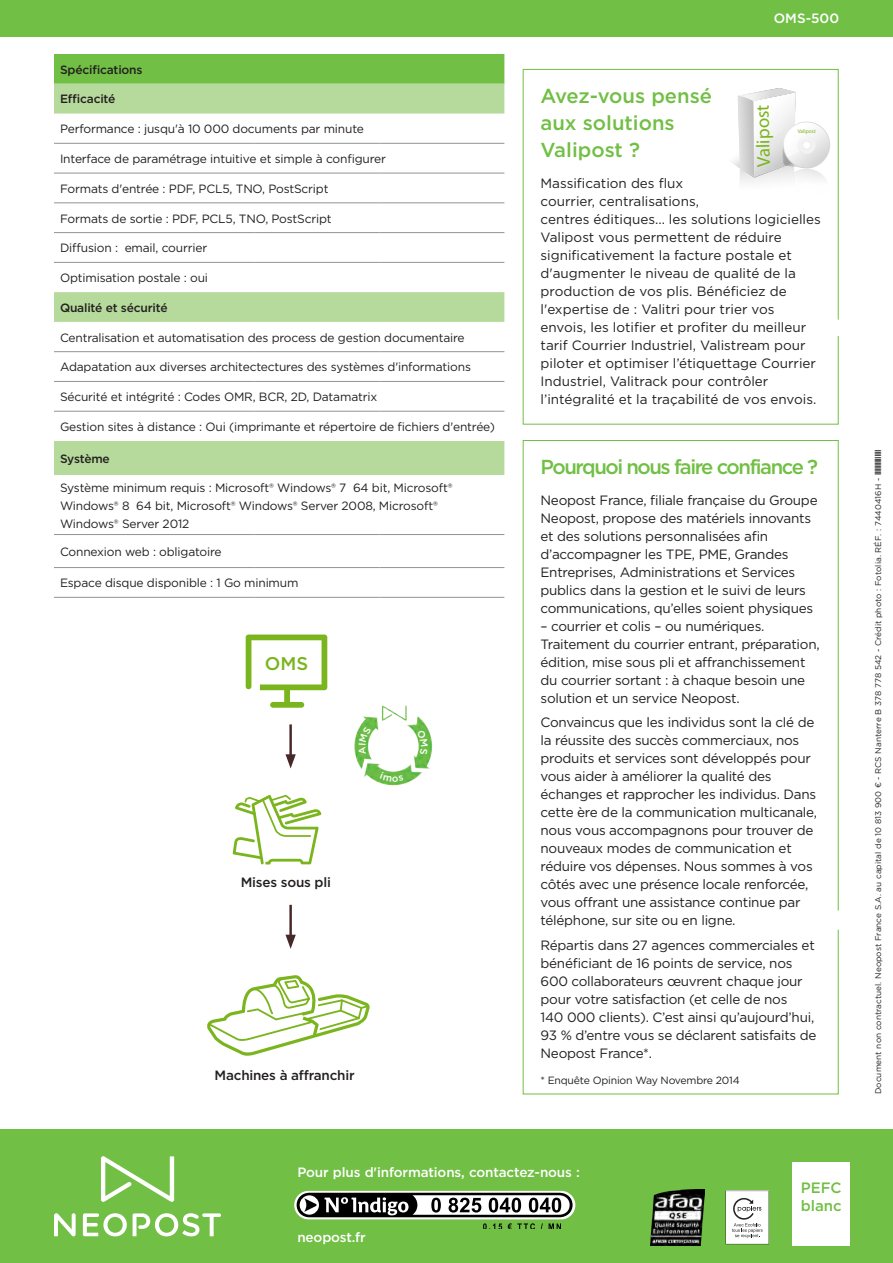
<style>
.page{position:relative;width:893px;height:1263px;background:#fff}
.page>*{position:absolute;margin:0;border:0;box-sizing:border-box;transform-origin:0 0}
.Subhead_1{font:500 20.25px/27px "Gotham";color:#71bf44}
.Subhead_1-2{font:500 20.25px "Gotham";letter-spacing:-.07em;color:#71bf44}
.t1{font:18.9px "Myriad Pro";color:#7ab51d}
.t2{font:500 18.45px "Gotham";color:#7ab51d}
.t3{font:500 15px/18px "Gotham";color:#71bf44}
.Body_Text{font:13.5px/18px "Gotham";letter-spacing:-.02em;color:#231f20}
.Body_Text-2{font:13.5px/18px "Gotham";color:#231f20}
.Body{font:500 13.5px "Gotham";letter-spacing:-.01em;color:#fff}
.Body_Text_Table{font:500 13.5px "Gotham";letter-spacing:-.015em;color:#231f20}
.Page_Footer___Header{font:500 13.5px "Gotham";color:#fff}
.Body_Text_Table-2{font:12px/18px "Gotham";letter-spacing:-.015em;color:#231f20}
.Body_Text_Table-3{font:500 12px "Gotham";letter-spacing:-.015em;color:#231f20}
._2014_Details_techni{font:10.5px "Gotham";letter-spacing:-.02em;color:#231f20}
.t4{font:8.25px "Gotham";color:#231f20}
.t5{font:5.4px "Myriad Pro";color:#7ab51d}
.s1{font-family:"Free 3 of 9 Extended"}
</style>
<div class="page">
<div style="left:0;top:1129px;width:893px;height:134px;background:#71bf44"></div>
<div style="left:0;top:0;width:893px;height:36px;background:#71bf44"></div>
<svg style="left:83px;top:1213px;width:44px;height:23px"></svg>
<svg style="left:133px;top:1213px;width:88px;height:23px"></svg>
<svg style="left:54px;top:1213px;width:22px;height:23px"></svg>
<svg style="left:101px;top:1156px;width:73px;height:46px"></svg>
<img style="left:650px;top:1189px;width:55px;height:56px">
<svg style="left:726px;top:1191px;width:43px;height:53px;background:#e7e7e7"></svg>
<div style="left:792px;top:1162px;width:58px;height:84px;background:#fff"></div>
<svg style="left:294px;top:1191px;width:281px;height:28px"></svg>
<svg style="left:483px;top:1223px;width:19px;height:6px"></svg>
<svg style="left:508px;top:1223px;width:27px;height:6px"></svg>
<svg style="left:549px;top:1223px;width:12px;height:6px"></svg>
<svg style="left:297px;top:1193px;width:276px;height:24px;background:#737373"></svg>
<svg style="left:522px;top:440px;width:317px;height:655px"></svg>
<svg style="left:522px;top:69px;width:317px;height:356px"></svg>
<hr style="left:289px;top:724px;width:3px;height:35px;background:#472829">
<svg style="left:285px;top:754px;width:11px;height:14px"></svg>
<hr style="left:289px;top:905px;width:3px;height:34px;background:#472829">
<svg style="left:285px;top:935px;width:11px;height:14px"></svg>
<div style="left:54px;top:54px;width:450px;height:30px;background:#71bf44"></div>
<svg style="left:54px;top:84px;width:450px;height:391px"></svg>
<hr style="left:54px;top:351px;width:201px;height:1px;background:#919396">
<hr style="left:255px;top:351px;width:125px;height:1px;background:#919396">
<hr style="left:380px;top:351px;width:124px;height:1px;background:#919396">
<hr style="left:54px;top:143px;width:201px;height:1px;background:#919396">
<hr style="left:255px;top:143px;width:125px;height:1px;background:#919396">
<hr style="left:380px;top:143px;width:124px;height:1px;background:#919396">
<hr style="left:54px;top:173px;width:201px;height:1px;background:#919396">
<hr style="left:255px;top:173px;width:125px;height:1px;background:#919396">
<hr style="left:380px;top:173px;width:124px;height:1px;background:#919396">
<hr style="left:54px;top:202px;width:201px;height:1px;background:#919396">
<hr style="left:255px;top:202px;width:125px;height:1px;background:#919396">
<hr style="left:380px;top:202px;width:124px;height:1px;background:#919396">
<hr style="left:54px;top:597px;width:201px;height:1px;background:#919396">
<hr style="left:255px;top:597px;width:125px;height:1px;background:#919396">
<hr style="left:380px;top:597px;width:124px;height:1px;background:#919396">
<hr style="left:54px;top:232px;width:201px;height:1px;background:#919396">
<hr style="left:255px;top:232px;width:125px;height:1px;background:#919396">
<hr style="left:380px;top:232px;width:124px;height:1px;background:#919396">
<hr style="left:54px;top:262px;width:201px;height:1px;background:#919396">
<hr style="left:255px;top:262px;width:125px;height:1px;background:#919396">
<hr style="left:380px;top:262px;width:124px;height:1px;background:#919396">
<hr style="left:54px;top:381px;width:201px;height:1px;background:#919396">
<hr style="left:255px;top:381px;width:125px;height:1px;background:#919396">
<hr style="left:380px;top:381px;width:124px;height:1px;background:#919396">
<hr style="left:54px;top:411px;width:201px;height:1px;background:#919396">
<hr style="left:255px;top:411px;width:125px;height:1px;background:#919396">
<hr style="left:380px;top:411px;width:124px;height:1px;background:#919396">
<hr style="left:54px;top:534px;width:201px;height:1px;background:#919396">
<hr style="left:255px;top:534px;width:125px;height:1px;background:#919396">
<hr style="left:380px;top:534px;width:124px;height:1px;background:#919396">
<hr style="left:54px;top:567px;width:201px;height:1px;background:#919396">
<hr style="left:255px;top:567px;width:125px;height:1px;background:#919396">
<hr style="left:380px;top:567px;width:124px;height:1px;background:#919396">
<svg style="left:246px;top:634px;width:81px;height:74px"></svg>
<svg style="left:233px;top:795px;width:88px;height:69px"></svg>
<svg style="left:207px;top:975px;width:163px;height:81px"></svg>
<img style="left:354px;top:705px;width:79px;height:81px">
<svg style="left:380px;top:772px;width:24px;height:10px"></svg>
<svg style="left:358px;top:726px;width:13px;height:28px"></svg>
<svg style="left:417px;top:729px;width:11px;height:25px"></svg>
<p class="Body_Text_Table-3" style="left:60px;top:62px;width:84px">Spécifications</p>
<p class="Body_Text_Table-3" style="left:60px;top:91px;width:57px">Efficacité</p>
<p class="Body_Text_Table-2" style="left:60px;top:120px;width:305px">Performance : jusqu'à 10 000 documents par minute</p>
<p class="Body_Text_Table-2" style="left:60px;top:149px;width:327px">Interface de paramétrage intuitive et simple à configurer</p>
<p class="Body_Text_Table-2" style="left:60px;top:179px;width:270px">Formats d'entrée : PDF, PCL5, TNO, PostScript</p>
<p class="Body_Text_Table-2" style="left:60px;top:209px;width:273px">Formats de sortie : PDF, PCL5, TNO, PostScript</p>
<p class="Body_Text_Table-2" style="left:60px;top:239px;width:149px">Diffusion : email, courrier</p>
<p class="Body_Text_Table-2" style="left:60px;top:269px;width:150px">Optimisation postale : oui</p>
<p class="Body_Text_Table-3" style="left:60px;top:300px;width:109px">Qualité et sécurité</p>
<p class="Body_Text_Table-2" style="left:60px;top:328px;width:406px">Centralisation et automatisation des process de gestion documentaire</p>
<p class="Body_Text_Table-2" style="left:60px;top:358px;width:412px">Adapatation aux diverses architectectures des systèmes d'informations</p>
<p class="Body_Text_Table-2" style="left:60px;top:388px;width:319px">Sécurité et intégrité : Codes OMR, BCR, 2D, Datamatrix</p>
<p class="Body_Text_Table-2" style="left:60px;top:417px;width:437px">Gestion sites à distance : Oui (imprimante et répertoire de fichiers d'entrée)</p>
<p class="Body_Text_Table-3" style="left:60px;top:451px;width:51px">Système</p>
<p class="Body_Text_Table-2" style="left:60px;top:478px;width:394px">Système minimum requis : Microsoft® Windows® 7 64 bit, Microsoft®<br>Windows® 8 64 bit, Microsoft® Windows® Server 2008, Microsoft®<br>Windows® Server 2012</p>
<p class="Body_Text_Table-2" style="left:60px;top:542px;width:163px">Connexion web : obligatoire</p>
<p class="Body_Text_Table-2" style="left:60px;top:574px;width:240px">Espace disque disponible : 1 Go minimum</p>
<p class="t2" style="left:265px;top:651px;width:45px">OMS</p>
<p class="Body_Text_Table" style="left:241px;top:873px;width:92px">Mises sous pli</p>
<p class="Body_Text_Table" style="left:215px;top:1066px;width:142px">Machines à affranchir</p>
<p class="Page_Footer___Header" style="left:774px;top:10px;width:67px">OMS-500</p>
<p class="Subhead_1" style="left:540px;top:82px;width:173px">Avez-vous pensé aux solutions<br>Valipost ?</p>
<p class="Body_Text-2" style="left:540px;top:174px;width:282px">Massification des flux<br>courrier, centralisations,<br>centres éditiques... les solutions logicielles Valipost vous permettent de réduire significativement la facture postale et d'augmenter le niveau de qualité de la production de vos plis. Bénéficiez de l'expertise de : Valitri pour trier vos envois, les lotifier et profiter du meilleur tarif Courrier Industriel, Valistream pour piloter et optimiser l’étiquettage Courrier Industriel, Valitrack pour contrôler l’intégralité et la traçabilité de vos envois.</p>
<p class="t1" style="left:752px;top:167px;width:64px;rotate:-91deg">Valipost</p>
<p class="t5" style="left:798px;top:128px;width:20px;rotate:-1deg">Valipost</p>
<p class="Subhead_1-2" style="left:540px;top:454px;width:279px">Pourquoi nous faire confiance ?</p>
<p class="Body_Text" style="left:540px;top:491px;width:279px">Neopost France, filiale française du Groupe Neopost, propose des matériels innovants et des solutions personnalisées afin d’accompagner les TPE, PME, Grandes Entreprises, Administrations et Services publics dans la gestion et le suivi de leurs communications, qu’elles soient physiques</p>
<p class="Body_Text" style="left:540px;top:617px;width:281px">– courrier et colis – ou numériques.<br>Traitement du courrier entrant, préparation, édition, mise sous pli et affranchissement du courrier sortant : à chaque besoin une solution et un service Neopost.</p>
<p class="Body_Text" style="left:540px;top:713px;width:278px">Convaincus que les individus sont la clé de la réussite des succès commerciaux, nos produits et services sont développés pour vous aider à améliorer la qualité des échanges et rapprocher les individus. Dans cette ère de la communication multicanale, nous vous accompagnons pour trouver de nouveaux modes de communication et réduire vos dépenses. Nous sommes à vos côtés avec une présence locale renforcée, vous offrant une assistance continue par téléphone, sur site ou en ligne.</p>
<p class="Body_Text" style="left:540px;top:935px;width:277px">Répartis dans 27 agences commerciales et bénéficiant de 16 points de service, nos 600 collaborateurs œuvrent chaque jour pour votre satisfaction (et celle de nos<br>140 000 clients). C’est ainsi qu’aujourd’hui, 93 % d’entre vous se déclarent satisfaits de Neopost France*.</p>
<p class="_2014_Details_techni" style="left:540px;top:1073px;width:201px">* Enquête Opinion Way Novembre 2014</p>
<p class="Body" style="left:297px;top:1164px;width:284px">Pour plus d'informations, contactez-nous :</p>
<p class="Body" style="left:297px;top:1228px;width:70px">neopost.fr</p>
<p class="t3" style="left:801px;top:1179px;width:43px">PEFC blanc</p>
<p class="t4" style="left:873px;top:1094px;width:645px;rotate:-90deg">Document non contractuel. Neopost France S.A. au capital de 10 813 900 € - RCS Nanterre B 378 778 542 - Crédit photo : Fotolia. RÉF. : 7440416H - <span class="s1">7440416H</span></p>
</div>
